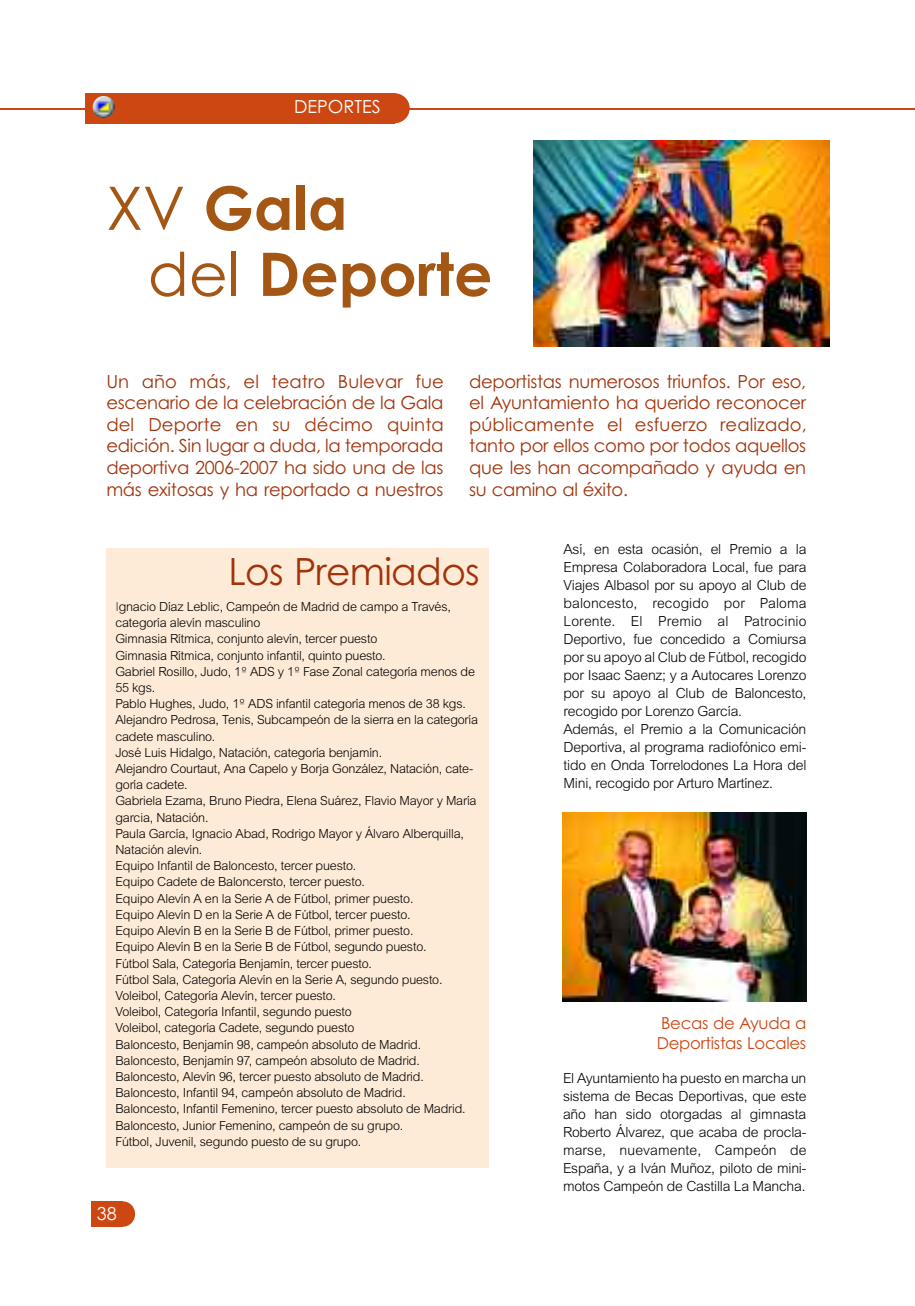
<style>
.page{position:relative;width:915px;height:1306px;background:#fff}
.page>*{position:absolute;margin:0;border:0;box-sizing:border-box;transform-origin:0 0}
.t1{font:700 60px/66px "Century Gothic";color:#a45714}
.t2{font:37.5px "Century Gothic";letter-spacing:-.015em;color:#a1330a}
.t3{font:18px/21.6px "Century Gothic";letter-spacing:-.015em;color:#a1330a;text-align:justify}
.t4{font:18px "Century Gothic";color:#fff}
.t5{font:16.5px/19.8px "Century Gothic";letter-spacing:-.015em;color:#cd4712}
.t6{font:15px/18px "Arial";letter-spacing:-.015em;color:#000;text-align:justify}
.t7{font:13.5px/16.2px "Arial";letter-spacing:-.015em;color:#000}
.s1{font-weight:400}
.s2{color:#404040}
</style>
<div class="page">
<hr style="left:0;top:108px;width:914px;height:1px;background:#cd4712">
<div style="left:111px;top:1201px;width:24px;height:25px;background:#cd4712;border-radius:50%"></div>
<div style="left:91px;top:1201px;width:32px;height:25px;background:#cd4712"></div>
<div style="left:379px;top:93px;width:30px;height:30px;background:#cd4712;border-radius:50%"></div>
<div style="left:85px;top:93px;width:309px;height:30px;background:#cd4712"></div>
<img style="left:93px;top:96px;width:22px;height:22px">
<div style="left:125px;top:100px;width:256px;height:24px;background:#cd4712"></div>
<div style="left:106px;top:548px;width:383px;height:619px;background:#feebd7"></div>
<img style="left:533px;top:140px;width:296px;height:206px">
<img style="left:562px;top:812px;width:244px;height:189px">
<h3 class="t4" style="left:294px;top:97px;width:88px">DEPORTES</h3>
<h1 class="t1" style="left:148px;top:176px;width:346px;text-indent:-41px"><span class="s1">XV</span> Gala<br><span class="s1">del</span> Deporte</h1>
<h3 class="t3" style="left:106px;top:370px;width:339px">Un año más, el teatro Bulevar fue escenario de la celebración de la Gala del Deporte en su décimo quinta edición. Sin lugar a duda, la temporada deportiva 2006-2007 ha sido una de las más exitosas y ha reportado a nuestros</h3>
<h3 class="t3" style="left:469px;top:370px;width:339px">deportistas numerosos triunfos. Por eso, el Ayuntamiento ha querido reconocer públicamente el esfuerzo realizado, tanto por ellos como por todos aquellos que les han acompañado y ayuda en su camino al éxito.</h3>
<h2 class="t2" style="left:228px;top:550px;width:253px">Los Premiados</h2>
<p class="t7" style="left:115px;top:599px;width:364px"><span class="s2">I</span>gnacio Díaz Leblic, Campeón de Madrid de campo a Través, categoría alevín masculino<br>Gimnasia Rítmica, conjunto alevín, tercer puesto<br>Gimnasia Rítmica, conjunto infantil, quinto puesto.<br>Gabriel Rosillo, Judo, 1º ADS y 1º Fase Zonal categoría menos de 55 kgs.<br>Pablo Hughes, Judo, 1º ADS infantil categoría menos de 38 kgs.<br>Alejandro Pedrosa, Tenis, Subcampeón de la sierra en la categoría cadete masculino.<br>José Luis Hidalgo, Natación, categoría benjamín.<br>Alejandro Courtaut, Ana Capelo y Borja González, Natación, cate&shy;goría cadete.<br>Gabriela Ezama, Bruno Piedra, Elena Suárez, Flavio Mayor y María garcia, Natación.<br>Paula García, Ignacio Abad, Rodrigo Mayor y Álvaro Alberquilla, Natación alevín.<br>Equipo Infantil de Baloncesto, tercer puesto.<br>Equipo Cadete de Baloncersto, tercer puesto.<br>Equipo Alevín A en la Serie A de Fútbol, primer puesto.<br>Equipo Alevín D en la Serie A de Fútbol, tercer puesto.<br>Equipo Alevín B en la Serie B de Fútbol, primer puesto.<br>Equipo Alevín B en la Serie B de Fútbol, segundo puesto.<br>Fútbol Sala, Categoría Benjamín, tercer puesto.<br>Fútbol Sala, Categoría Alevín en la Serie A, segundo puesto.<br>Voleibol, Categoría Alevín, tercer puesto.<br>Voleibol, Categoría Infantil, segundo puesto<br>Voleibol, categoría Cadete, segundo puesto<br>Baloncesto, Benjamín 98, campeón absoluto de Madrid.<br>Baloncesto, Benjamín 97, campeón absoluto de Madrid.<br>Baloncesto, Alevín 96, tercer puesto absoluto de Madrid.<br>Baloncesto, Infantil 94, campeón absoluto de Madrid.<br>Baloncesto, Infantil Femenino, tercer puesto absoluto de Madrid.<br>Baloncesto, Junior Femenino, campeón de su grupo.<br>Fútbol, Juvenil, segundo puesto de su grupo.</p>
<h3 class="t4" style="left:97px;top:1203px;width:21px">38</h3>
<p class="t6" style="left:563px;top:541px;width:244px;text-align:left">Así, en esta ocasión, el Premio a la Empresa Colaboradora Local, fue para Viajes Albasol por su apoyo al Club de baloncesto, recogido por Paloma Lorente. El Premio al Patrocinio Deportivo, fue concedido a Comiursa por su apoyo al Club de Fútbol, recogido por Isaac Saenz; y a Autocares Lorenzo por su apoyo al Club de Baloncesto, recogido por Lorenzo García.<br>Además, el Premio a la Comunicación Deportiva, al programa radiofónico emi&shy;tido en Onda Torrelodones La Hora del Mini, recogido por Arturo Martínez.</p>
<p class="t5" style="left:656px;top:1013px;width:151px">Becas de Ayuda a<br>Deportistas Locales</p>
<p class="t6" style="left:562px;top:1069px;width:245px">El Ayuntamiento ha puesto en marcha un sistema de Becas Deportivas, que este año han sido otorgadas al gimnasta Roberto Álvarez, que acaba de procla&shy;marse, nuevamente, Campeón de España, y a Iván Muñoz, piloto de mini&shy;motos Campeón de Castilla La Mancha.</p>
</div>
